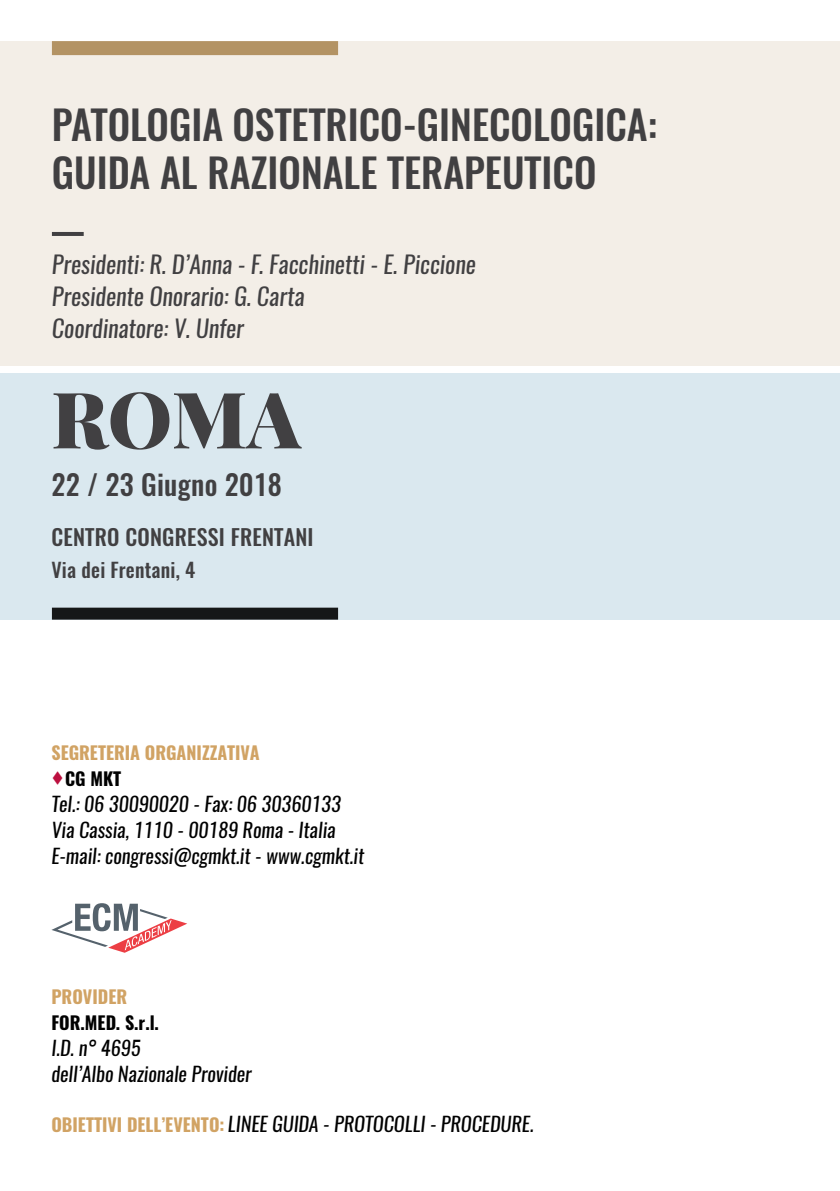
<style>
.page{position:relative;width:840px;height:1191px;background:#fff}
.page>*{position:absolute;margin:0;border:0;box-sizing:border-box;transform-origin:0 0}
.t1{font:900 78px "Playfair Display";color:#414042}
.t2{font:500 40px/48px "Oswald";color:#414042}
.t3{font:500 28px "Oswald";letter-spacing:.01em;color:#414042}
.t4{font:italic 24px/32px "Oswald";color:#414042}
.t5{font:500 22px "Oswald";letter-spacing:.01em;color:#414042}
.t6{font:italic 20px/26px "Oswald";color:#000}
.t7{font:500 20px "Oswald";letter-spacing:.01em;color:#414042}
.t8{font:700 18px "Oswald";color:#d1a364}
.t9{font:700 18px "Oswald";color:#000}
.s1{color:#bc103f}
.s2{font-weight:700;font-style:normal;font-size:18px;color:#d1a364}
</style>
<div class="page">
<div style="left:0;top:41px;width:839px;height:324px;background:#f3eee7"></div>
<div style="left:0;top:373px;width:839px;height:246px;background:#d4e4ed"></div>
<hr style="left:52px;top:232px;width:32px;height:4px;background:#414042">
<div style="left:52px;top:41px;width:286px;height:14px;background:#b39364"></div>
<div style="left:52px;top:607px;width:286px;height:12px;background:#151718"></div>
<svg style="left:51px;top:903px;width:136px;height:49px"></svg>
<h2 class="t2" style="left:52px;top:102px;width:606px">PATOLOGIA OSTETRICO-GINECOLOGICA:<br>GUIDA AL RAZIONALE TERAPEUTICO</h2>
<p class="t4" style="left:52px;top:248px;width:425px">Presidenti: R. D’Anna - F. Facchinetti - E. Piccione<br>Presidente Onorario: G. Carta<br>Coordinatore: V. Unfer</p>
<h1 class="t1" style="left:51px;top:369px;width:251px">ROMA</h1>
<h3 class="t3" style="left:51px;top:465px;width:232px">22 / 23 Giugno 2018</h3>
<p class="t5" style="left:51px;top:521px;width:263px">CENTRO CONGRESSI FRENTANI</p>
<p class="t7" style="left:51px;top:555px;width:145px">Via dei Frentani, 4</p>
<p class="t8" style="left:51px;top:740px;width:209px">SEGRETERIA ORGANIZZATIVA</p>
<p class="t9" style="left:51px;top:766px;width:71px"><span class="s1">▼</span>CG MKT</p>
<p class="t6" style="left:51px;top:790px;width:314px">Tel.: 06 30090020 - Fax: 06 30360133<br>Via Cassia, 1110 - 00189 Roma - Italia<br>E-mail: congressi@cgmkt.it - www.cgmkt.it</p>
<p class="t8" style="left:51px;top:983px;width:77px">PROVIDER</p>
<p class="t9" style="left:51px;top:1009px;width:109px">FOR.MED. S.r.l.</p>
<p class="t6" style="left:51px;top:1034px;width:201px">I.D. n° 4695<br>dell’Albo Nazionale Provider</p>
<p class="t6" style="left:51px;top:1111px;width:483px"><span class="s2">OBIETTIVI DELL’EVENTO:</span> LINEE GUIDA - PROTOCOLLI - PROCEDURE.</p>
</div>
